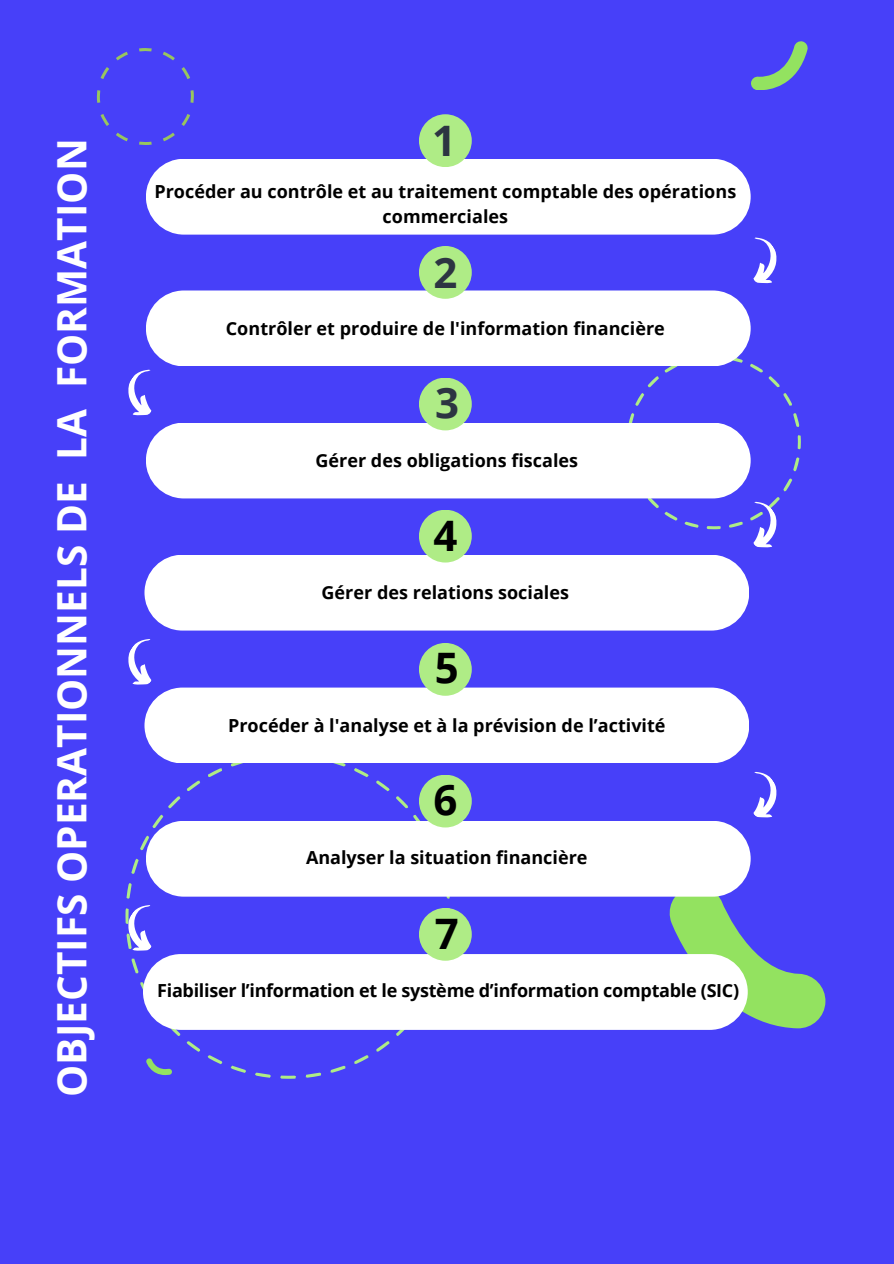
<style>
.page{position:relative;width:894px;height:1264px;background:#fff}
.page>*{position:absolute;margin:0;border:0;box-sizing:border-box;transform-origin:0 0}
.t1{font:700 42px "Open Sans";color:#000}
.t2{font:700 42px "Open Sans";color:#2d3542}
.t3{font:700 40.5px "Open Sans";color:#fff}
.t4{font:700 18px/24.8px "Open Sans";color:#000;text-align:center}
</style>
<div class="page">
<div style="left:0;top:0;width:893px;height:1263px;background:#4740f9"></div>
<svg style="left:669px;top:885px;width:156px;height:143px"></svg>
<svg style="left:156px;top:753px;width:295px;height:325px"></svg>
<svg style="left:97px;top:48px;width:97px;height:97px"></svg>
<svg style="left:751px;top:41px;width:56px;height:49px"></svg>
<svg style="left:128px;top:369px;width:24px;height:47px"></svg>
<svg style="left:753px;top:237px;width:24px;height:47px"></svg>
<div style="left:146px;top:159px;width:604px;height:76px;background:#fff;border-radius:38px"></div>
<div style="left:146px;top:290px;width:604px;height:76px;background:#fff;border-radius:38px"></div>
<div style="left:146px;top:422px;width:604px;height:76px;background:#fff;border-radius:38px"></div>
<div style="left:143px;top:954px;width:604px;height:75px;background:#fff;border-radius:38px"></div>
<div style="left:144px;top:554px;width:605px;height:76px;background:#fff;border-radius:38px"></div>
<div style="left:144px;top:687px;width:605px;height:76px;background:#fff;border-radius:38px"></div>
<div style="left:146px;top:820px;width:604px;height:76px;background:#fff;border-radius:38px"></div>
<div style="left:419px;top:907px;width:52px;height:53px;background:#afec86;border-radius:50%"></div>
<div style="left:419px;top:774px;width:52px;height:53px;background:#afec86;border-radius:50%"></div>
<div style="left:419px;top:114px;width:52px;height:53px;background:#afec86;border-radius:50%"></div>
<div style="left:419px;top:246px;width:52px;height:53px;background:#afec86;border-radius:50%"></div>
<div style="left:419px;top:377px;width:52px;height:53px;background:#afec86;border-radius:50%"></div>
<div style="left:419px;top:643px;width:52px;height:52px;background:#afec86;border-radius:50%"></div>
<div style="left:419px;top:509px;width:52px;height:53px;background:#afec86;border-radius:50%"></div>
<svg style="left:128px;top:639px;width:42px;height:52px"></svg>
<svg style="left:626px;top:355px;width:174px;height:193px"></svg>
<svg style="left:125px;top:754px;width:146px;height:323px"></svg>
<svg style="left:753px;top:772px;width:24px;height:46px"></svg>
<h1 class="t3" style="left:43px;top:1096px;width:960px;rotate:-90deg">OBJECTIFS OPERATIONNELS DE LA FORMATION</h1>
<p class="t2" style="left:432px;top:111px;width:25px">1</p>
<p class="t4" style="left:154px;top:179px;width:583px">Procéder au contrôle et au traitement comptable des opérations commerciales</p>
<p class="t2" style="left:433px;top:243px;width:25px">2</p>
<p class="t4" style="left:226px;top:316px;width:440px">Contrôler et produire de l'information financière</p>
<p class="t2" style="left:435px;top:373px;width:25px">3</p>
<p class="t4" style="left:315px;top:447px;width:264px">Gérer des obligations fiscales</p>
<p class="t1" style="left:433px;top:505px;width:25px">4</p>
<p class="t4" style="left:321px;top:579px;width:249px">Gérer des relations sociales</p>
<p class="t1" style="left:435px;top:637px;width:25px">5</p>
<p class="t4" style="left:228px;top:713px;width:439px">Procéder à l'analyse et à la prévision de l’activité</p>
<p class="t1" style="left:433px;top:770px;width:25px">6</p>
<p class="t4" style="left:306px;top:844px;width:283px">Analyser la situation financière</p>
<p class="t1" style="left:435px;top:903px;width:25px">7</p>
<p class="t4" style="left:157px;top:977px;width:583px">Fiabiliser l’information et le système d’information comptable (SIC)</p>
</div>
